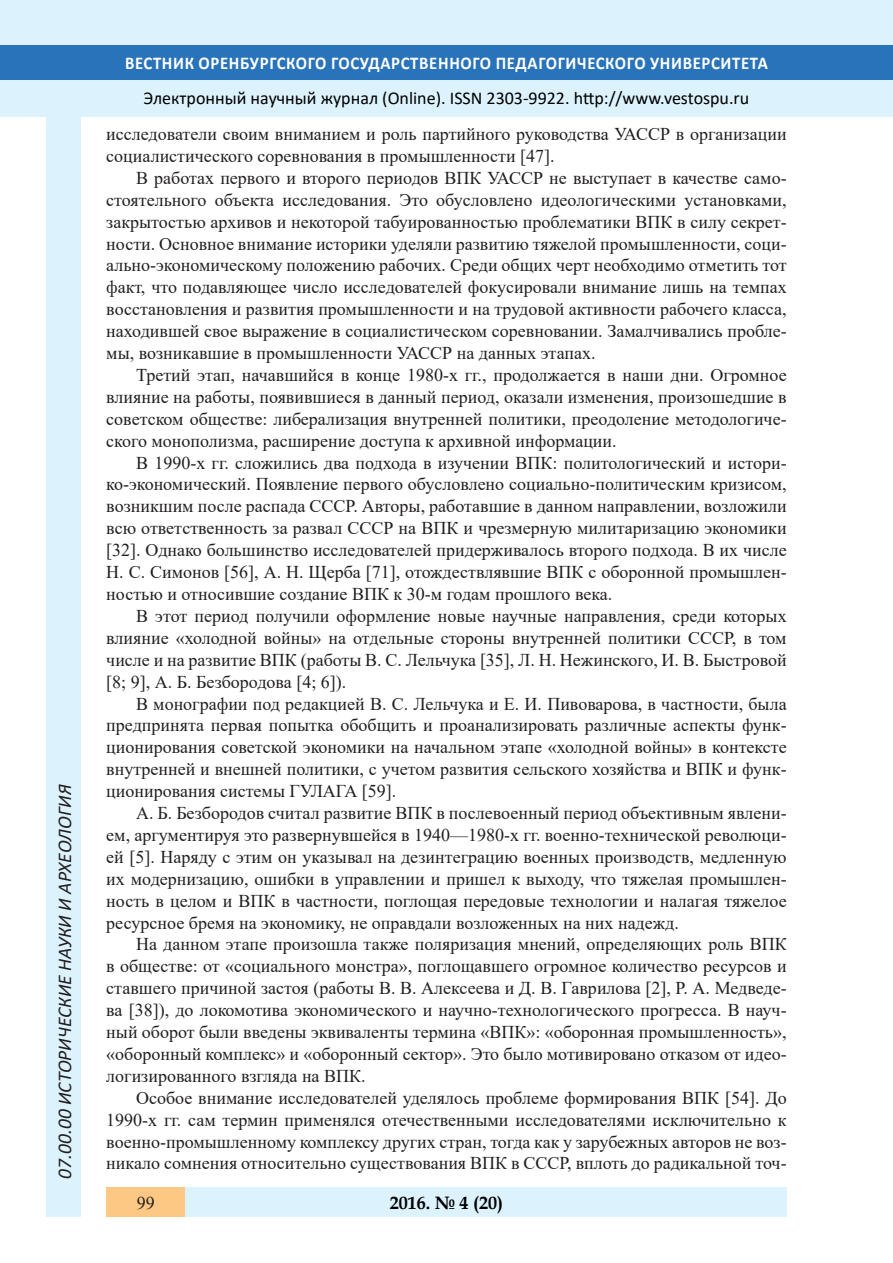
<style>
.page{position:relative;width:893px;height:1263px;background:#fff}
.page>*{position:absolute;margin:0;border:0;box-sizing:border-box;transform-origin:0 0}
.t1{font:italic 19.5px "Calibri";color:#231f20}
.Стиль2{font:18px/21.9px "Times New Roman";color:#231f20;text-align:justify}
.t2{font:18px "Calibri";color:#000}
.t3{font:700 18px "Calibri";letter-spacing:.04em;color:#fff;scale:.93 1}
.t4{font:700 18px "Book Antiqua";color:#000}
</style>
<div class="page">
<div style="left:0;top:0;width:893px;height:116px;background:#dcf2fc"></div>
<div style="left:0;top:45px;width:893px;height:34px;background:#2873ba"></div>
<div style="left:47px;top:116px;width:34px;height:1101px;background:#dcf2fc"></div>
<div style="left:106px;top:1188px;width:681px;height:29px;background:#dcf2fc"></div>
<div style="left:106px;top:1188px;width:79px;height:29px;background:#fdc784"></div>
<p class="t1" style="left:51px;top:1179px;width:395px;rotate:-90deg">07.00.00 ИСТОРИЧЕСКИЕ НАУКИ И АРХЕОЛОГИЯ</p>
<p class="t1" style="left:51px;top:1105px;width:206px;rotate:-90deg">БИОЛОГИЧЕСКИЕ НАУКИ</p>
<p class="t1" style="left:51px;top:1169px;width:11px;rotate:-90deg">3</p>
<p class="t3" style="left:125px;top:50px;width:693px">ВЕСТНИК ОРЕНБУРГСКОГО ГОСУДАРСТВЕННОГО ПЕДАГОГИЧЕСКОГО УНИВЕРСИТЕТА</p>
<p class="t2" style="left:144px;top:85px;width:607px">Электронный научный журнал (Online). ISSN 2303-9922. http://www.vestospu.ru</p>
<p class="t2" style="left:583px;top:85px;width:13px">t</p>
<p class="Стиль2" style="left:106px;top:122px;width:682px">исследователи своим вниманием и роль партийного руководства УАССР в организации социалистического соревнования в промышленности [47].</p>
<p class="Стиль2" style="left:106px;top:166px;width:682px;text-indent:30px">В работах первого и второго периодов ВПК УАССР не выступает в качестве само&shy;стоятельного объекта исследования. Это обусловлено идеологическими установками, закрытостью архивов и некоторой табуированностью проблематики ВПК в силу секрет&shy;ности. Основное внимание историки уделяли развитию тяжелой промышленности, соци&shy;ально-экономическому положению рабочих. Среди общих черт необходимо отметить тот факт, что подавляющее число исследователей фокусировали внимание лишь на темпах восстановления и развития промышленности и на трудовой активности рабочего класса, находившей свое выражение в социалистическом соревновании. Замалчивались пробле&shy;мы, возникавшие в промышленности УАССР на данных этапах.</p>
<p class="Стиль2" style="left:106px;top:363px;width:682px;text-indent:30px">Третий этап, начавшийся в конце 1980-х гг., продолжается в наши дни. Огромное влияние на работы, появившиеся в данный период, оказали изменения, произошедшие в советском обществе: либерализация внутренней политики, преодоление методологиче&shy;ского монополизма, расширение доступа к архивной информации.</p>
<p class="Стиль2" style="left:106px;top:451px;width:682px;text-indent:30px">В 1990-х гг. сложились два подхода в изучении ВПК: политологический и истори&shy;ко-экономический. Появление первого обусловлено социально-политическим кризисом, возникшим после распада СССР. Авторы, работавшие в данном направлении, возложили всю ответственность за развал СССР на ВПК и чрезмерную милитаризацию экономики [32]. Однако большинство исследователей придерживалось второго подхода. В их числе Н. С. Симонов [56], А. Н. Щерба [71], отождествлявшие ВПК с оборонной промышлен&shy;ностью и относившие создание ВПК к 30-м годам прошлого века.</p>
<p class="Стиль2" style="left:106px;top:604px;width:682px;text-indent:30px">В этот период получили оформление новые научные направления, среди которых влияние «холодной войны» на отдельные стороны внутренней политики СССР, в том числе и на развитие ВПК (работы В. С. Лельчука [35], Л. Н. Нежинского, И. В. Быстровой [8; 9], А. Б. Безбородова [4; 6]).</p>
<p class="Стиль2" style="left:106px;top:692px;width:682px;text-indent:30px">В монографии под редакцией В. С. Лельчука и Е. И. Пивоварова, в частности, была предпринята первая попытка обобщить и проанализировать различные аспекты функ&shy;ционирования советской экономики на начальном этапе «холодной войны» в контексте внутренней и внешней политики, с учетом развития сельского хозяйства и ВПК и функ&shy;ционирования системы ГУЛАГА [59].</p>
<p class="Стиль2" style="left:106px;top:801px;width:682px;text-indent:30px">А. Б. Безбородов считал развитие ВПК в послевоенный период объективным явлени&shy;ем, аргументируя это развернувшейся в 1940—1980-х гг. военно-технической революци&shy;ей [5]. Наряду с этим он указывал на дезинтеграцию военных производств, медленную их модернизацию, ошибки в управлении и пришел к выходу, что тяжелая промышлен&shy;ность в целом и ВПК в частности, поглощая передовые технологии и налагая тяжелое ресурсное бремя на экономику, не оправдали возложенных на них надежд.</p>
<p class="Стиль2" style="left:106px;top:933px;width:682px;text-indent:30px">На данном этапе произошла также поляризация мнений, определяющих роль ВПК в обществе: от «социального монстра», поглощавшего огромное количество ресурсов и ставшего причиной застоя (работы В. В. Алексеева и Д. В. Гаврилова [2], Р. А. Медведе&shy;ва [38]), до локомотива экономического и научно-технологического прогресса. В науч&shy;ный оборот были введены эквиваленты термина «ВПК»: «оборонная промышленность», «оборонный комплекс» и «оборонный сектор». Это было мотивировано отказом от идео&shy;логизированного взгляда на ВПК.</p>
<p class="Стиль2" style="left:106px;top:1086px;width:682px;text-indent:30px">Особое внимание исследователей уделялось проблеме формирования ВПК [54]. До 1990-х гг. сам термин применялся отечественными исследователями исключительно к военно-промышленному комплексу других стран, тогда как у зарубежных авторов не воз&shy;никало сомнения относительно существования ВПК в СССР, вплоть до радикальной точ-</p>
<p class="t4" style="left:390px;top:1190px;width:115px">2016. № 4 (20)</p>
<p class="Стиль2" style="left:137px;top:1191px;width:19px">99</p>
<p class="t4" style="left:460px;top:1190px;width:39px">3 19</p>
</div>
